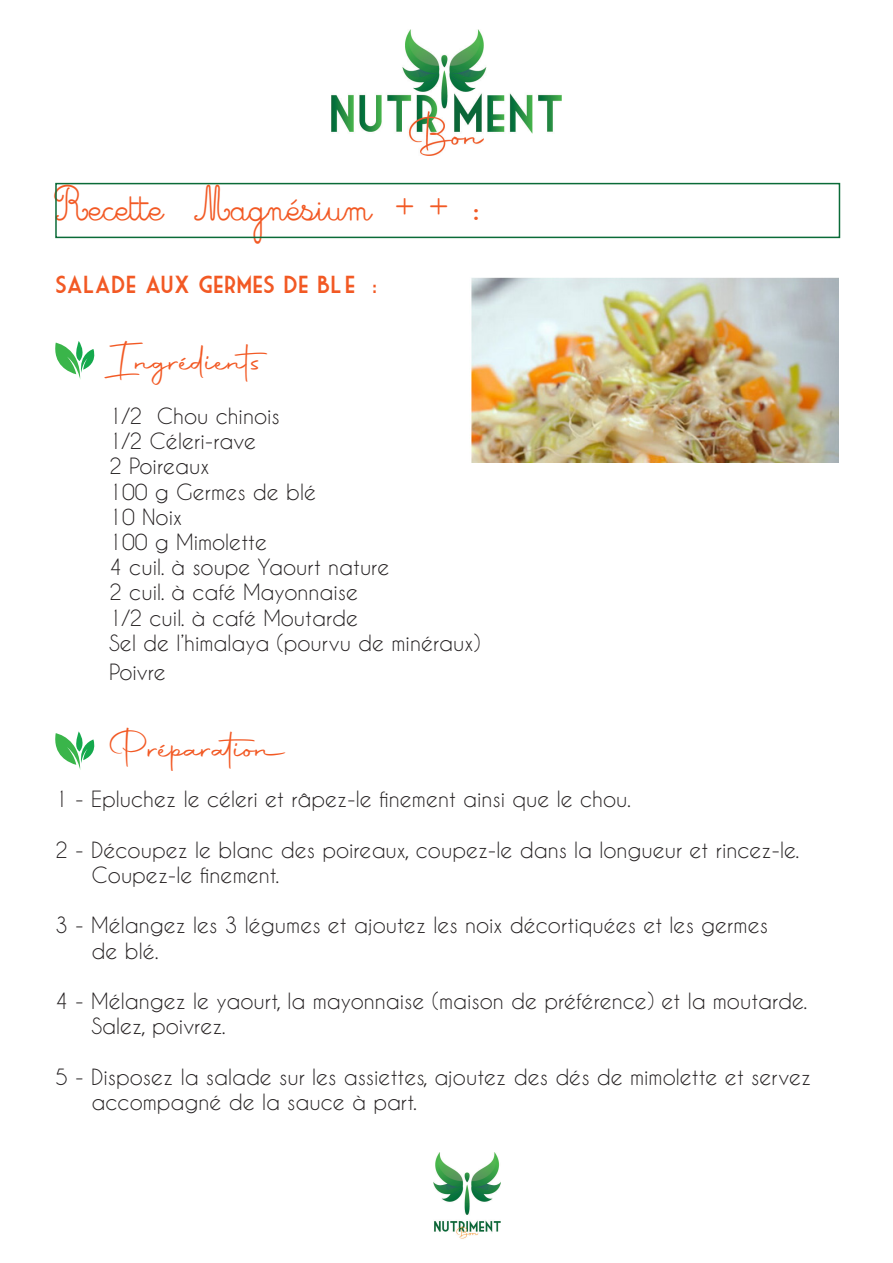
<style>
.page{position:relative;width:893px;height:1263px;background:#fff}
.page>*{position:absolute;margin:0;border:0;box-sizing:border-box;transform-origin:0 0}
.t1{font:40.5px "Autography";color:#f25924}
.t2{font:39px "Cursivestandard";color:#f25924}
.t3{font:24px "Market Deco";color:#f25924}
.t4{font:21px/25.2px "Caviar Dreams";color:#231f20}
</style>
<div class="page">
<img style="left:434px;top:1153px;width:67px;height:86px">
<svg style="left:55px;top:341px;width:40px;height:38px"></svg>
<svg style="left:55px;top:731px;width:40px;height:39px"></svg>
<div style="left:55px;top:183px;width:785px;height:55px;border:2px solid #0b6b38"></div>
<img style="left:471px;top:277px;width:368px;height:185px">
<img style="left:331px;top:30px;width:231px;height:125px">
<p class="t2" style="left:55px;top:184px;width:429px">Recette Magnésium ++ :</p>
<p class="t3" style="left:55px;top:271px;width:323px">SALADE AUX GERMES DE BLÉE :</p>
<p class="t1" style="left:109px;top:335px;width:172px">Ingrédients</p>
<p class="t4" style="left:109px;top:403px;width:172px">1/2 Chou chinois</p>
<p class="t4" style="left:109px;top:428px;width:149px">1/2 Céleri-rave</p>
<p class="t4" style="left:109px;top:453px;width:102px">2 Poireaux</p>
<p class="t4" style="left:109px;top:479px;width:209px">100 g Germes de blé</p>
<p class="t4" style="left:109px;top:504px;width:74px">10 Noix</p>
<p class="t4" style="left:109px;top:529px;width:159px">100 g Mimolette</p>
<p class="t4" style="left:109px;top:554px;width:282px">4 cuil. à soupe Yaourt nature</p>
<p class="t4" style="left:109px;top:579px;width:250px">2 cuil. à café Mayonnaise</p>
<p class="t4" style="left:109px;top:605px;width:250px">1/2 cuil. à café Moutarde</p>
<p class="t4" style="left:109px;top:630px;width:373px">Sel de l’himalaya (pourvu de minéraux)</p>
<p class="t4" style="left:109px;top:659px;width:58px">Poivre</p>
<p class="t1" style="left:109px;top:722px;width:179px">Préparation</p>
<p class="t4" style="left:55px;top:786px;width:577px">1 - Epluchez le céleri et râpez-le finement ainsi que le chou.</p>
<p class="t4" style="left:92px;top:837px;width:709px;text-indent:-36px">2 - Découpez le blanc des poireaux, coupez-le dans la longueur et rincez-le.<br>Coupez-le finement.</p>
<p class="t4" style="left:55px;top:912px;width:714px">3 - Mélangez les 3 légumes et ajoutez les noix décortiquées et les germes</p>
<p class="t4" style="left:92px;top:938px;width:69px">de blé.</p>
<p class="t4" style="left:92px;top:988px;width:717px;text-indent:-36px">4 - Mélangez le yaourt, la mayonnaise (maison de préférence) et la moutarde.<br>Salez, poivrez.</p>
<p class="t4" style="left:92px;top:1064px;width:721px;text-indent:-36px">5 - Disposez la salade sur les assiettes, ajoutez des dés de mimolette et servez accompagné de la sauce à part.</p>
</div>
